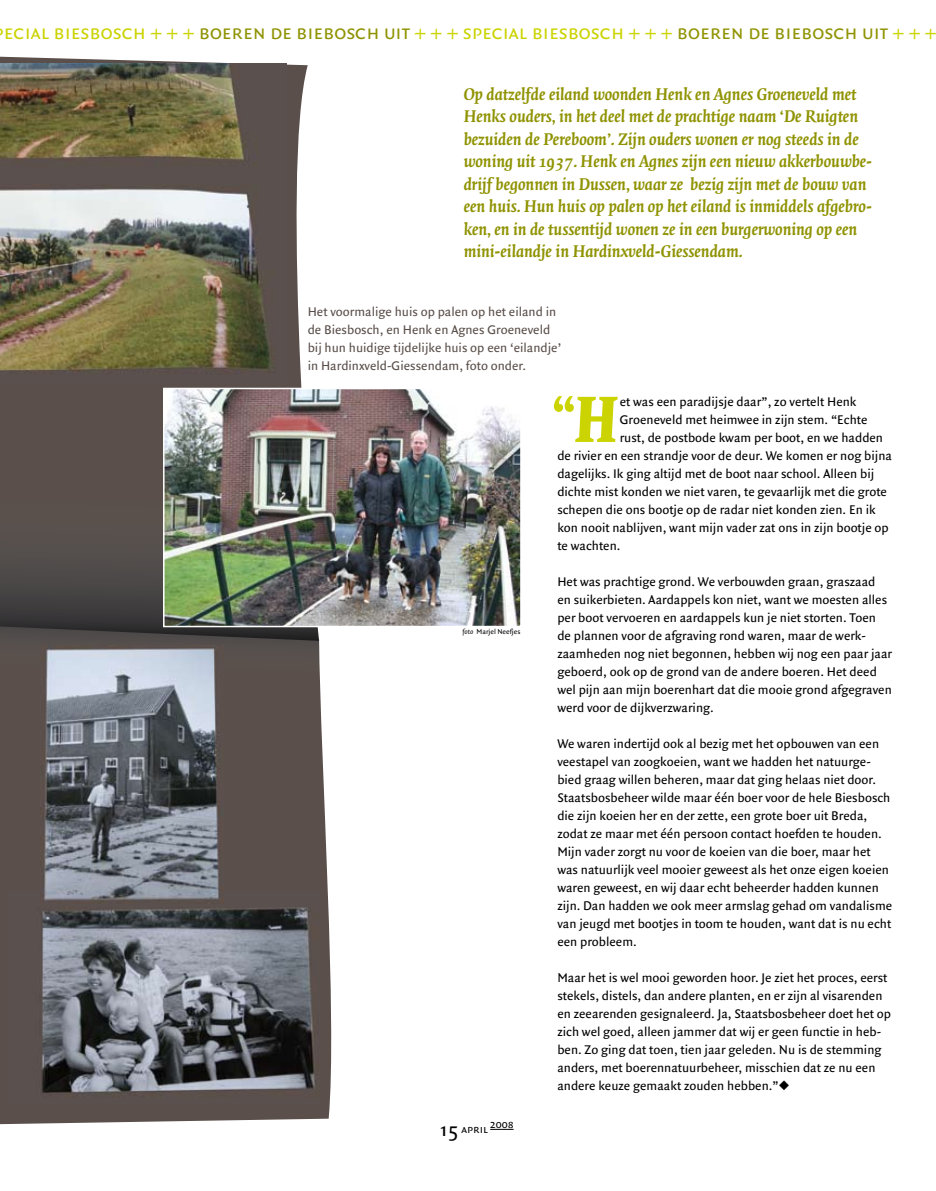
<style>
.page{position:relative;width:936px;height:1191px;background:#fff}
.page>*{position:absolute;margin:0;border:0;box-sizing:border-box;transform-origin:0 0}
.t1{font:italic 700 67.5px "Quadraat Dis";color:#cbd300}
.t2{font:21px "Quadraat Sans Caps";color:#cbd300}
.t3{font:italic 700 18px/22.5px "Quadraat";color:#8f9302}
.t4{font:13.5px/18px "Quadraat Sans";color:#000}
.t5{font:13.5px/18px "Quadraat Sans";color:#5a4f4a}
.t6{font:12px "Quadraat Sans Caps";color:#000}
.t7{font:7.5px "Quadraat Sans";color:#000}
.s1{color:#8f9302}
.s2{font-style:italic}
.s3{font-family:"Quadraat Sans";font-size:21px}
</style>
<div class="page">
<svg style="left:490px;top:1129px;width:23px;height:1px"></svg>
<svg style="left:0;top:640px;width:332px;height:484px;background:#665c58"></svg>
<svg style="left:0;top:57px;width:319px;height:584px;background:#6a6360"></svg>
<img style="left:0;top:64px;width:287px;height:318px">
<img style="left:8px;top:890px;width:311px;height:214px">
<img style="left:166px;top:391px;width:352px;height:233px">
<div style="left:163px;top:388px;width:358px;height:239px;border:2px solid #fff"></div>
<img style="left:40px;top:645px;width:183px;height:259px">
<p class="t2" style="left:4px;top:20px;width:934px">ecial biesbosch + + + <span class="s1">boeren de biebosch uit</span> + + + special biesbosch + + + <span class="s1">boeren de biebosch uit</span> + + +</p>
<p class="t3" style="left:463px;top:83px;width:410px">Op datzelfde eiland woonden Henk en Agnes Groeneveld met Henks ouders, in het deel met de prachtige naam ‘De Ruigten bezuiden de Pereboom’. Zijn ouders wonen er nog steeds in de woning uit 1937. Henk en Agnes zijn een nieuw akkerbouwbe&shy;drijf begonnen in Dussen, waar ze bezig zijn met de bouw van een huis. Hun huis op palen op het eiland is inmiddels afgebro&shy;ken, en in de tussentijd wonen ze in een burgerwoning op een mini-eilandje in Hardinxveld-Giessendam.</p>
<p class="t5" style="left:308px;top:303px;width:255px">Het voormalige huis op palen op het eiland in de Biesbosch, en Henk en Agnes Groeneveld bij hun huidige tijdelijke huis op een ‘eilandje’ in Hardinxveld-Giessendam, foto onder.</p>
<p class="t7" style="left:462px;top:627px;width:60px"><span class="s2">foto</span> Marjel Neefjes</p>
<p class="t6" style="left:439px;top:1121px;width:76px"><span class="s3">15</span> april 2008</p>
<p class="t1" style="left:552px;top:384px;width:68px">“H</p>
<p class="t4" style="left:619px;top:393px;width:238px">et was een paradijsje daar”, zo vertelt Henk</p>
<p class="t4" style="left:619px;top:411px;width:249px">Groeneveld met heimwee in zijn stem. “Echte</p>
<p class="t4" style="left:619px;top:429px;width:265px">rust, de postbode kwam per boot, en we hadden</p>
<p class="t4" style="left:557px;top:447px;width:336px">de rivier en een strandje voor de deur. We komen er nog bijna</p>
<p class="t4" style="left:557px;top:465px;width:318px">dagelijks. Ik ging altijd met de boot naar school. Alleen bij</p>
<p class="t4" style="left:557px;top:483px;width:331px">dichte mist konden we niet varen, te gevaarlijk met die grote</p>
<p class="t4" style="left:557px;top:501px;width:320px">schepen die ons bootje op de radar niet konden zien. En ik</p>
<p class="t4" style="left:557px;top:519px;width:333px">kon nooit nablijven, want mijn vader zat ons in zijn bootje op</p>
<p class="t4" style="left:557px;top:537px;width:65px">te wachten.</p>
<p class="t4" style="left:557px;top:573px;width:336px">Het was prachtige grond. We verbouwden graan, graszaad en suikerbieten. Aardappels kon niet, want we moesten alles per boot vervoeren en aardappels kun je niet storten. Toen de plannen voor de afgraving rond waren, maar de werk&shy;zaamheden nog niet begonnen, hebben wij nog een paar jaar geboerd, ook op de grond van de andere boeren. Het deed wel pijn aan mijn boerenhart dat die mooie grond afgegraven werd voor de dijkverzwaring.</p>
<p class="t4" style="left:557px;top:735px;width:336px">We waren indertijd ook al bezig met het opbouwen van een veestapel van zoogkoeien, want we hadden het natuurge&shy;bied graag willen beheren, maar dat ging helaas niet door.<br>Staatsbosbeheer wilde maar één boer voor de hele Biesbosch die zijn koeien her en der zette, een grote boer uit Breda, zodat ze maar met één persoon contact hoefden te houden.<br>Mijn vader zorgt nu voor de koeien van die boer, maar het was natuurlijk veel mooier geweest als het onze eigen koeien waren geweest, en wij daar echt beheerder hadden kunnen zijn. Dan hadden we ook meer armslag gehad om vandalisme van jeugd met bootjes in toom te houden, want dat is nu echt een probleem.</p>
<p class="t4" style="left:557px;top:969px;width:335px">Maar het is wel mooi geworden hoor. Je ziet het proces, eerst stekels, distels, dan andere planten, en er zijn al visarenden en zeearenden gesignaleerd. Ja, Staatsbosbeheer doet het op zich wel goed, alleen jammer dat wij er geen functie in heb&shy;ben. Zo ging dat toen, tien jaar geleden. Nu is de stemming anders, met boerennatuurbeheer, misschien dat ze nu een andere keuze gemaakt zouden hebben.”◆</p>
</div>
